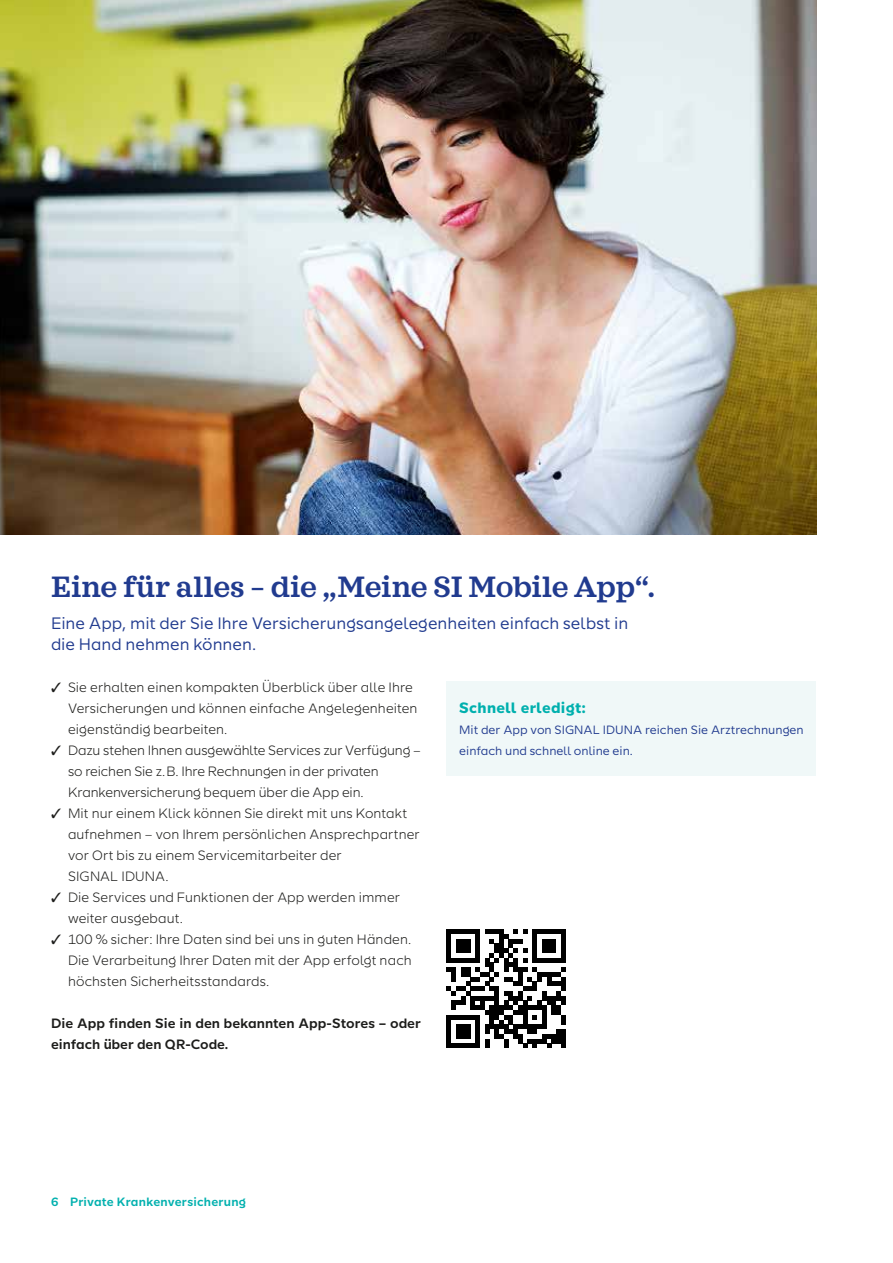
<style>
.page{position:relative;width:893px;height:1263px;background:#fff}
.page>*{position:absolute;margin:0;border:0;box-sizing:border-box;transform-origin:0 0}
.t1{font:600 30px "SI Serif";letter-spacing:-.015em;color:#213b8f}
.t2{font:16.5px/21px "SI Sans";color:#213b8f}
.t3{font:700 15px "SI Sans";letter-spacing:.02em;color:#00b0ae}
.t4{font:300 13.5px/21px "SI Sans";letter-spacing:.005em;color:#1d1d1b}
.t5{font:600 13.5px/21px "SI Sans";letter-spacing:.005em;color:#1d1d1b}
.t6{font:12px/21px "SI Sans";color:#213b8f}
.t7{font:600 12px "SI Sans";letter-spacing:.015em;color:#00b0ae}
</style>
<div class="page">
<img style="left:0;top:0;width:816px;height:534px">
<svg style="left:447px;top:929px;width:119px;height:119px"></svg>
<div style="left:446px;top:681px;width:370px;height:95px;background:#f0f8f8"></div>
<h1 class="t1" style="left:51px;top:569px;width:606px">Eine für alles – die „Meine SI Mobile App“.</h1>
<p class="t2" style="left:51px;top:611px;width:579px">Eine App, mit der Sie Ihre Versicherungsangelegenheiten einfach selbst in die Hand nehmen können.</p>
<p class="t4" style="left:68px;top:675px;width:351px;text-indent:-17px">✓ Sie erhalten einen kompakten Überblick über alle Ihre<br>Versicherungen und können einfache Angelegenheiten eigenständig bearbeiten.</p>
<p class="t4" style="left:68px;top:738px;width:354px;text-indent:-17px">✓ Dazu stehen Ihnen ausgewählte Services zur Verfügung – so reichen Sie z. B. Ihre Rechnungen in der privaten<br>Krankenversicherung bequem über die App ein.</p>
<p class="t4" style="left:68px;top:801px;width:353px;text-indent:-17px">✓ Mit nur einem Klick können Sie direkt mit uns Kontakt aufnehmen – von Ihrem persönlichen Ansprechpartner vor Ort bis zu einem Servicemitarbeiter der<br>SIGNAL IDUNA.</p>
<p class="t4" style="left:68px;top:885px;width:334px;text-indent:-17px">✓ Die Services und Funktionen der App werden immer weiter ausgebaut.</p>
<p class="t4" style="left:68px;top:927px;width:345px;text-indent:-17px">✓ 100 % sicher: Ihre Daten sind bei uns in guten Händen.<br>Die Verarbeitung Ihrer Daten mit der App erfolgt nach höchsten Sicherheitsstandards.</p>
<p class="t5" style="left:51px;top:1011px;width:371px">Die App finden Sie in den bekannten App-Stores – oder einfach über den QR-Code.</p>
<p class="t3" style="left:459px;top:696px;width:128px">Schnell erledigt:</p>
<p class="t6" style="left:459px;top:718px;width:346px">Mit der App von SIGNAL IDUNA reichen Sie Arztrechnungen einfach und schnell online ein.</p>
<p class="t7" style="left:51px;top:1193px;width:197px">6 Private Krankenversicherung</p>
</div>
